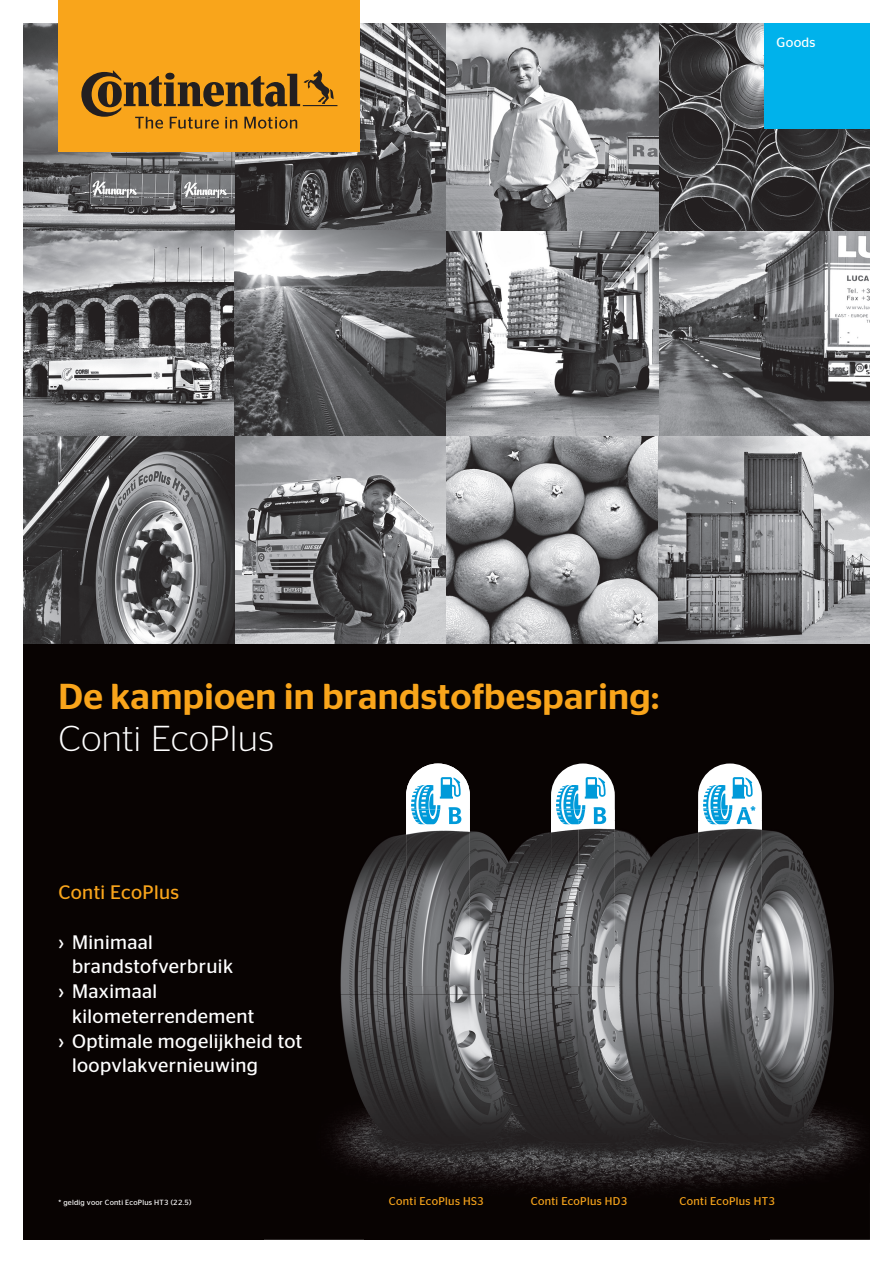
<style>
.page{position:relative;width:893px;height:1263px;background:#fff}
.page>*{position:absolute;margin:0;border:0;box-sizing:border-box;transform-origin:0 0}
.t1{font:61.5px "Eu Label Font";color:#009ad9}
.t2{font:500 36px "Continental Stag Sans";letter-spacing:.01em;color:#f9a51b}
.t3{font:300 36px "Continental Stag Sans";letter-spacing:.02em;color:#fff}
.t4{font:500 24px "Continental Stag Sans";color:#009ad9}
.t5{font:19.5px "Continental Stag Sans";letter-spacing:.02em;color:#fff}
.t6{font:19.5px "Continental Stag Sans";letter-spacing:.02em;color:#f9a51b}
.t7{font:13.5px "Continental Stag Sans";letter-spacing:.02em;color:#fff}
.t8{font:11.25px "Continental Stag Sans";letter-spacing:.03em;color:#f9a51b}
.t9{font:7.5px "Continental Stag Sans";letter-spacing:.03em;color:#fff}
</style>
<div class="page">
<div style="left:23px;top:23px;width:847px;height:1216px;background:#080302"></div>
<img style="left:23px;top:23px;width:847px;height:620px">
<img style="left:264px;top:1239px;width:606px;height:1px">
<img style="left:340px;top:831px;width:238px;height:163px">
<svg style="left:406px;top:763px;width:64px;height:223px;background:#888b8e"></svg>
<img style="left:449px;top:809px;width:12px;height:15px">
<svg style="left:698px;top:763px;width:64px;height:223px;background:#909497"></svg>
<img style="left:329px;top:994px;width:260px;height:197px">
<img style="left:589px;top:1183px;width:154px;height:8px">
<img style="left:803px;top:854px;width:58px;height:319px">
<img style="left:578px;top:820px;width:135px;height:174px">
<img style="left:758px;top:820px;width:45px;height:174px">
<img style="left:713px;top:986px;width:45px;height:8px">
<svg style="left:551px;top:763px;width:64px;height:223px;background:#858a8d"></svg>
<img style="left:703px;top:820px;width:50px;height:4px">
<img style="left:737px;top:820px;width:15px;height:4px">
<img style="left:578px;top:994px;width:225px;height:189px">
<div style="left:58px;top:0;width:302px;height:152px;background:#f9a51b"></div>
<svg style="left:81px;top:70px;width:256px;height:59px"></svg>
<div style="left:764px;top:23px;width:106px;height:106px;background:#00b2eb"></div>
<p class="t7" style="left:777px;top:35px;width:41px">Goods</p>
<h2 class="t2" style="left:58px;top:676px;width:602px">De kampioen in brandstofbesparing:</h2>
<h2 class="t3" style="left:58px;top:718px;width:217px">Conti EcoPlus</h2>
<p class="t6" style="left:58px;top:881px;width:122px">Conti EcoPlus</p>
<p class="t5" style="left:59px;top:931px;width:96px">› Minimaal</p>
<p class="t5" style="left:72px;top:956px;width:163px">brandstofverbruik</p>
<p class="t5" style="left:59px;top:980px;width:100px">› Maximaal</p>
<p class="t5" style="left:72px;top:1005px;width:184px">kilometerrendement</p>
<p class="t5" style="left:59px;top:1030px;width:245px">› Optimale mogelijkheid tot</p>
<p class="t5" style="left:72px;top:1055px;width:187px">loopvlakvernieuwing</p>
<h1 class="t1" style="left:411px;top:775px;width:51px">K</h1>
<p class="t4" style="left:448px;top:802px;width:16px">B<sup>B</sup></p>
<h1 class="t1" style="left:556px;top:775px;width:51px">K</h1>
<p class="t4" style="left:592px;top:802px;width:16px">B</p>
<h1 class="t1" style="left:703px;top:775px;width:51px">K</h1>
<p class="t4" style="left:736px;top:802px;width:21px">A<sup>*</sup></p>
<p class="t9" style="left:58px;top:1198px;width:135px">* geldig voor Conti EcoPlus HT3 (22.5)</p>
<p class="t8" style="left:389px;top:1194px;width:97px">Conti EcoPlus HS3</p>
<p class="t8" style="left:531px;top:1194px;width:98px">Conti EcoPlus HD3</p>
<p class="t8" style="left:680px;top:1194px;width:97px">Conti EcoPlus HT3</p>
</div>
